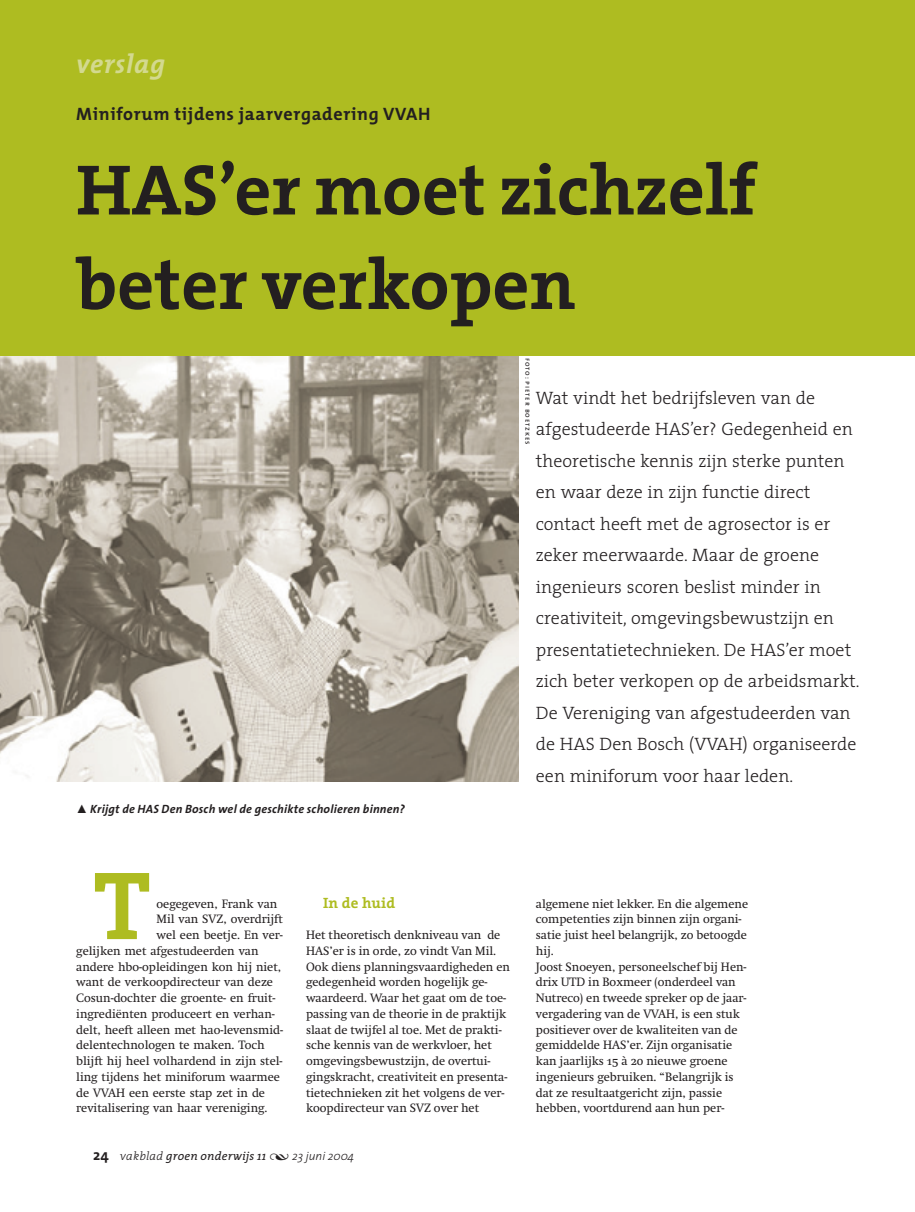
<style>
.page{position:relative;width:915px;height:1212px;background:#fff}
.page>*{position:absolute;margin:0;border:0;box-sizing:border-box;transform-origin:0 0}
.t1{font:700 97.8px "The Serif";color:#aebc21}
.t2{font:700 72px/94.5px "The Serif";color:#231f20}
.t3{font:italic 700 27px "The Mix";letter-spacing:.03em;color:#d3d98f}
.t4{font:300 18px/31.5px "The Serif";color:#231f20}
.t5{font:700 18px "The Mix";letter-spacing:.035em;color:#231f20}
.t6{font:700 15px "The Serif";letter-spacing:.02em;color:#aebc21}
.t7{font:12px/15.8px "Swift Special";color:#231f20}
.t8{font:italic 700 12px "The Sans";letter-spacing:.02em;color:#231f20}
.t9{font:italic 12px "The Serif";letter-spacing:.02em;color:#231f20}
.t10{font:7.5px "The Sans Caps";letter-spacing:.115em;color:#231f20}
.s1{font-family:"The Sans Bold Expert";font-weight:400;font-style:normal}
.s2{font-family:"The Sans";font-weight:700;font-style:normal;font-size:15px}
.s3{font-weight:300}
.s4{font-family:"The Serif Extra Light Expert";font-style:normal}
.s5{font-family:"The Sans";font-weight:300}
</style>
<div class="page">
<div style="left:0;top:1px;width:914px;height:355px;background:#aebc21"></div>
<img style="left:0;top:356px;width:518px;height:426px">
<h3 class="t3" style="left:76px;top:52px;width:90px">verslag</h3>
<h3 class="t5" style="left:76px;top:107px;width:355px">Miniforum tijdens jaarvergadering VVAH</h3>
<h2 class="t2" style="left:76px;top:150px;width:681px">HAS’er moet zichzelf beter verkopen</h2>
<p class="t8" style="left:76px;top:804px;width:330px"><span class="s1">˚</span> Krijgt de HAS Den Bosch wel de geschikte scholieren binnen?</p>
<p class="t10" style="left:532px;top:358px;width:88px;rotate:90deg">foto: pieter boetzkes</p>
<p class="t4" style="left:535px;top:383px;width:325px">Wat vindt het bedrijfsleven van de afgestudeerde HAS’er? Gedegenheid en theoretische kennis zijn sterke punten en waar deze in zijn functie direct contact heeft met de agrosector is er zeker meerwaarde. Maar de groene ingenieurs scoren beslist minder in creativiteit, omgevingsbewustzijn en presentatietechnieken. De HAS’er moet zich beter verkopen op de arbeidsmarkt.<br>De Vereniging van afgestudeerden van de HAS Den Bosch (VVAH) organiseerde een miniforum voor haar leden.</p>
<h1 class="t1" style="left:93px;top:871px;width:59px">T</h1>
<p class="t7" style="left:156px;top:897px;width:122px">oegegeven, Frank van</p>
<p class="t7" style="left:156px;top:912px;width:128px">Mil van SVZ, overdrijft</p>
<p class="t7" style="left:156px;top:928px;width:128px">wel een beetje. En ver-</p>
<p class="t7" style="left:76px;top:944px;width:184px">gelijken met afgestudeerden van</p>
<p class="t7" style="left:76px;top:960px;width:206px">andere hbo-opleidingen kon hij niet,</p>
<p class="t7" style="left:76px;top:975px;width:198px">want de verkoopdirecteur van deze</p>
<p class="t7" style="left:76px;top:991px;width:200px">Cosun-dochter die groente- en fruit-</p>
<p class="t7" style="left:76px;top:1007px;width:200px">ingrediënten produceert en verhan-</p>
<p class="t7" style="left:76px;top:1023px;width:208px">delt, heeft alleen met hao-levensmid-</p>
<p class="t7" style="left:76px;top:1038px;width:190px">delentechnologen te maken. Toch</p>
<p class="t7" style="left:76px;top:1054px;width:208px">blijft hij heel volhardend in zijn stel-</p>
<p class="t7" style="left:76px;top:1070px;width:205px">ling tijdens het miniforum waarmee</p>
<p class="t7" style="left:76px;top:1086px;width:190px">de VVAH een eerste stap zet in de</p>
<p class="t7" style="left:76px;top:1101px;width:193px">revitalisering van haar vereniging.</p>
<p class="t6" style="left:323px;top:897px;width:74px">In de huid</p>
<p class="t7" style="left:306px;top:928px;width:205px">Het theoretisch denkniveau van de HAS’er is in orde, zo vindt Van Mil.<br>Ook diens planningsvaardigheden en gedegenheid worden hogelijk ge&shy;waardeerd. Waar het gaat om de toe&shy;passing van de theorie in de praktijk slaat de twijfel al toe. Met de prakti&shy;sche kennis van de werkvloer, het omgevingsbewustzijn, de overtui&shy;gingskracht, creativiteit en presenta&shy;tietechnieken zit het volgens de ver&shy;koopdirecteur van SVZ over het</p>
<p class="t9" style="left:93px;top:1150px;width:262px"><span class="s2">24</span> <span class="s3">vakblad</span> groen onderwijs 11 <span class="s4">Œ</span> <span class="s5">23 juni 2004</span></p>
<p class="t7" style="left:535px;top:897px;width:214px">algemene niet lekker. En die algemene competenties zijn binnen zijn organi&shy;satie juist heel belangrijk, zo betoogde hij.<br>Joost Snoeyen, personeelschef bij Hen&shy;drix UTD in Boxmeer (onderdeel van Nutreco) en tweede spreker op de jaar&shy;vergadering van de VVAH, is een stuk positiever over de kwaliteiten van de gemiddelde HAS’er. Zijn organisatie kan jaarlijks 15 à 20 nieuwe groene ingenieurs gebruiken. “Belangrijk is dat ze resultaatgericht zijn, passie hebben, voortdurend aan hun per-</p>
</div>
